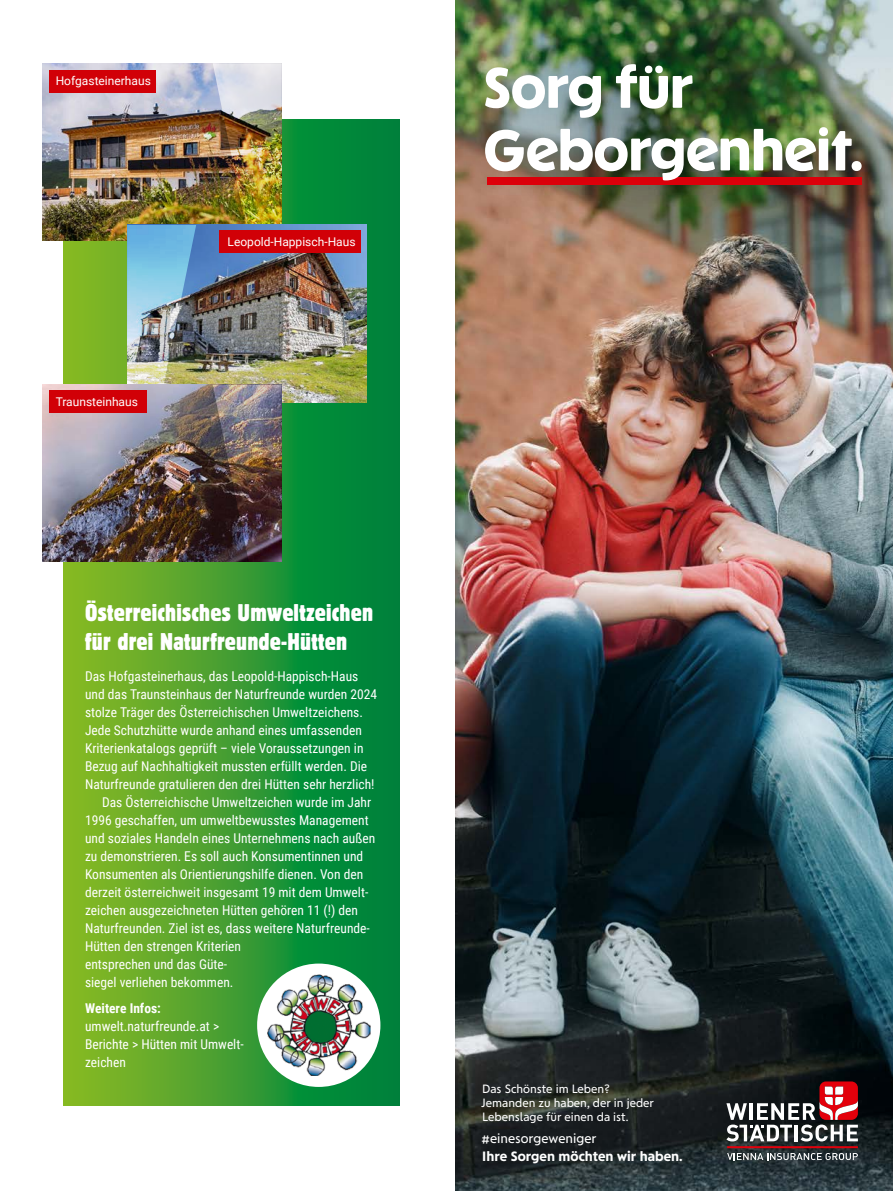
<style>
.page{position:relative;width:893px;height:1191px;background:#fff}
.page>*{position:absolute;margin:0;border:0;box-sizing:border-box;transform-origin:0 0}
.t1{font:56.85px/62.6px "Sorglos Sans Headline";color:#fff}
.Kasten_Headline_16{font:condensed 24px/28.8px "Block BE";letter-spacing:.01em;color:#fff}
.Kastentext_Absatz{font:13.5px/18px "Roboto Condensed";color:#fff}
.Kastentext_Ro_9_12{font:13.5px/18px "Roboto Condensed";color:#fff}
.t2{font:700 13.5px "Sorglos Sans";color:#fff}
.t3{font:13.5px "Sorglos Sans";color:#fff}
.t4{font:12px/14.4px "Sorglos Sans";color:#fff}
.Bildtext_Ro{font:12px "Roboto";color:#fff}
.s1{font-weight:700}
</style>
<div class="page">
<svg style="left:64px;top:119px;width:335px;height:986px;background:#389b31"></svg>
<img style="left:43px;top:64px;width:170px;height:177px">
<div style="left:50px;top:70px;width:106px;height:22px;background:#d10007"></div>
<img style="left:213px;top:63px;width:69px;height:162px">
<img style="left:196px;top:225px;width:170px;height:177px">
<div style="left:257px;top:963px;width:123px;height:124px;background:#fff;border-radius:50%"></div>
<img style="left:267px;top:974px;width:103px;height:102px">
<div style="left:219px;top:230px;width:142px;height:23px;background:#d10007"></div>
<img style="left:455px;top:0;width:438px;height:1191px">
<img style="left:493px;top:0;width:306px;height:270px">
<svg style="left:532px;top:3px;width:228px;height:228px;background:#51683c"></svg>
<div style="left:455px;top:28px;width:438px;height:188px;background:#000;opacity:.2"></div>
<hr style="left:727px;top:1146px;width:131px;height:2px;background:#e3000b">
<svg style="left:727px;top:1153px;width:131px;height:7px"></svg>
<svg style="left:726px;top:1081px;width:132px;height:60px"></svg>
<img style="left:127px;top:225px;width:69px;height:160px">
<img style="left:43px;top:385px;width:170px;height:177px">
<div style="left:50px;top:391px;width:97px;height:22px;background:#d10007"></div>
<img style="left:213px;top:385px;width:69px;height:177px">
<p class="Bildtext_Ro" style="left:56px;top:73px;width:97px">Hofgasteinerhaus</p>
<p class="Bildtext_Ro" style="left:56px;top:393px;width:84px">Traunsteinhaus</p>
<p class="Bildtext_Ro" style="left:228px;top:233px;width:129px">Leopold-Happisch-Haus</p>
<p class="Kasten_Headline_16" style="left:85px;top:598px;width:289px">Österreichisches Umweltzeichen für drei Naturfreunde-Hütten</p>
<p class="Kastentext_Ro_9_12" style="left:85px;top:666px;width:294px">Das Hofgasteinerhaus, das Leopold-Happisch-Haus und das Traunsteinhaus der Naturfreunde wurden 2024 stolze Träger des Österreichischen Umweltzeichens.<br>Jede Schutzhütte wurde anhand eines umfassenden Kriterienkatalogs geprüft – viele Voraussetzungen in Bezug auf Nachhaltigkeit mussten erfüllt werden. Die Naturfreunde gratulieren den drei Hütten sehr herzlich!</p>
<p class="Kastentext_Absatz" style="left:85px;top:792px;width:292px;text-indent:17px">Das Österreichische Umweltzeichen wurde im Jahr 1996 geschaffen, um umweltbewusstes Management und soziales Handeln eines Unternehmens nach außen zu demonstrieren. Es soll auch Konsumentinnen und Konsumenten als Orientierungshilfe dienen. Von den derzeit österreichweit insgesamt 19 mit dem Umwelt&shy;zeichen ausgezeichneten Hütten gehören 11 (!) den Naturfreunden. Ziel ist es, dass weitere Naturfreunde-Hütten den strengen Kriterien<br>entsprechen und das Güte-<br>siegel verliehen bekommen.</p>
<p class="Kastentext_Ro_9_12" style="left:85px;top:999px;width:160px"><span class="s1">Weitere Infos: </span>umwelt.naturfreunde.at &gt;<br>Berichte &gt; Hütten mit Umwelt&shy;zeichen</p>
<p class="t1" style="left:484px;top:56px;width:381px">Sorg für<br>Geborgenheit.</p>
<p class="t4" style="left:481px;top:1080px;width:174px">Das Schönste im Leben?<br>Jemanden zu haben, der in jeder<br>Lebenslage für einen da ist.</p>
<p class="t3" style="left:481px;top:1130px;width:117px">#einesorgeweniger</p>
<p class="t2" style="left:482px;top:1147px;width:202px">Ihre Sorgen möchten wir haben.</p>
</div>
